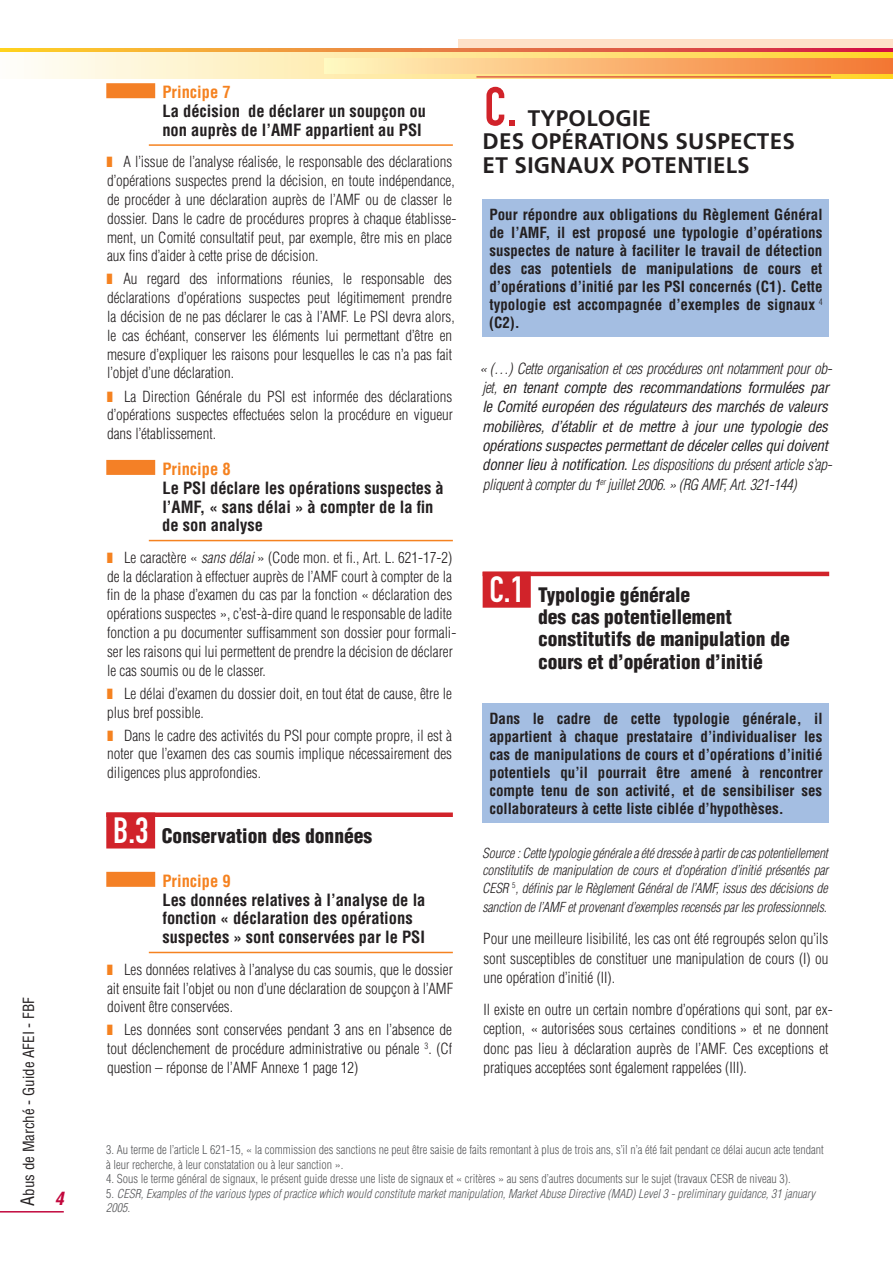
<style>
.page{position:relative;width:893px;height:1263px;background:#fff}
.page>*{position:absolute;margin:0;border:0;box-sizing:border-box;transform-origin:0 0}
.t1{font:54px "DIN Engschrift Alternate";color:#d1232a}
.t2{font:700 22.5px/23.9px "Frutiger";letter-spacing:.01em;color:#231f20}
.t3{font:900 condensed 19.5px/22.4px "Helvetica";color:#231f20}
.t4{font:700 condensed 16.5px/18.8px "Helvetica";color:#231f20}
.t5{font:700 condensed 16.5px "Helvetica";color:#f58220}
.t6{font:300 condensed 15px/18.8px "Helvetica";color:#231f20}
.t7{font:700 condensed 15px/18px "Helvetica";color:#231f20;text-align:justify}
.t8{font:italic condensed 15px/19.4px "Helvetica";letter-spacing:-.02em;color:#231f20}
.t9{font:condensed 15px "Helvetica";color:#231f20}
.t10{font:italic 300 condensed 13.5px/17.5px "Helvetica";letter-spacing:-.01em;color:#231f20;text-align:justify}
.t11{font:300 condensed 12px/14.4px "Helvetica";color:#57585a}
.t12{font:italic 300 condensed 12px/14.4px "Helvetica";color:#57585a}
.s1{font-size:18px}
.s2{font-style:italic}
.s3{font-family:"DIN Engschrift";font-weight:400;font-stretch:normal;font-size:36px;color:#fff}
.s4{font-weight:300}
.s5{font-style:normal}
</style>
<div class="page">
<hr style="left:0;top:1211px;width:64px;height:1px;background:#c2083d">
<svg style="left:458px;top:40px;width:435px;height:12px;background:#f7c2ad"></svg>
<svg style="left:31px;top:52px;width:862px;height:27px;background:#fde8a8"></svg>
<svg style="left:0;top:49px;width:893px;height:2px;background:#e7793e"></svg>
<hr style="left:476px;top:77px;width:355px;height:1px;background:#d1232a">
<div style="left:324px;top:58px;width:569px;height:16px;background:linear-gradient(to right,#fff7bc,#f4752e)"></div>
<div style="left:106px;top:83px;width:49px;height:15px;background:#f48026"></div>
<hr style="left:149px;top:144px;width:304px;height:2px;background:#f58220">
<div style="left:106px;top:460px;width:49px;height:15px;background:#f48026"></div>
<hr style="left:149px;top:540px;width:304px;height:1px;background:#f58220">
<div style="left:106px;top:812px;width:49px;height:36px;background:#d1232a"></div>
<div style="left:106px;top:812px;width:347px;height:5px;background:#d1232a"></div>
<div style="left:106px;top:872px;width:49px;height:15px;background:#f48026"></div>
<hr style="left:149px;top:952px;width:304px;height:1px;background:#f58220">
<div style="left:483px;top:572px;width:48px;height:36px;background:#d1232a"></div>
<hr style="left:483px;top:572px;width:346px;height:4px;background:#d1232a">
<div style="left:483px;top:200px;width:346px;height:137px;background:#a4bee2"></div>
<div style="left:483px;top:704px;width:346px;height:119px;background:#a4bee2"></div>
<p class="t9" style="left:19px;top:1205px;width:210px;rotate:-90deg"><span class="s1">A</span>bus de Marché - Guide AFEI - FBF</p>
<p class="t5" style="left:162px;top:82px;width:70px">Principe 7</p>
<p class="t4" style="left:162px;top:102px;width:265px">La décision de déclarer un soupçon ou non auprès de l’AMF appartient au PSI</p>
<p class="t6" style="left:107px;top:152px;width:351px;text-indent:16px">A l’issue de l’analyse réalisée, le responsable des déclarations d’opérations suspectes prend la décision, en toute indépendance, de procéder à une déclaration auprès de l’AMF ou de classer le dossier. Dans le cadre de procédures propres à chaque établisse&shy;ment, un Comité consultatif peut, par exemple, être mis en place aux fins d’aider à cette prise de décision.</p>
<p class="t6" style="left:107px;top:270px;width:349px;text-indent:16px">Au regard des informations réunies, le responsable des déclarations d’opérations suspectes peut légitimement prendre la décision de ne pas déclarer le cas à l’AMF. Le PSI devra alors, le cas échéant, conserver les éléments lui permettant d’être en mesure d’expliquer les raisons pour lesquelles le cas n’a pas fait l’objet d’une déclaration.</p>
<p class="t6" style="left:107px;top:387px;width:347px;text-align:justify;text-indent:17px">La Direction Générale du PSI est informée des déclarations d’opérations suspectes effectuées selon la procédure en vigueur dans l’établissement.</p>
<p class="t5" style="left:162px;top:459px;width:70px">Principe 8</p>
<p class="t4" style="left:162px;top:478px;width:283px">Le PSI déclare les opérations suspectes à l’AMF, « sans délai » à compter de la fin de son analyse</p>
<p class="t6" style="left:107px;top:548px;width:351px;text-indent:17px">Le caractère « <span class="s2">sans délai</span> » (Code mon. et fi., Art. L. 621-17-2) de la déclaration à effectuer auprès de l’AMF court à compter de la fin de la phase d’examen du cas par la fonction « déclaration des opérations suspectes », c’est-à-dire quand le responsable de ladite fonction a pu documenter suffisamment son dossier pour formali&shy;ser les raisons qui lui permettent de prendre la décision de déclarer le cas soumis ou de le classer.</p>
<p class="t6" style="left:107px;top:684px;width:346px;text-indent:17px">Le délai d’examen du dossier doit, en tout état de cause, être le plus bref possible.</p>
<p class="t6" style="left:107px;top:726px;width:347px;text-align:justify;text-indent:17px">Dans le cadre des activités du PSI pour compte propre, il est à noter que l’examen des cas soumis implique nécessairement des diligences plus approfondies.</p>
<h3 class="t3" style="left:113px;top:824px;width:261px"><span class="s3">B.3</span> Conservation des données</h3>
<p class="t5" style="left:162px;top:870px;width:70px">Principe 9</p>
<p class="t4" style="left:162px;top:890px;width:265px">Les données relatives à l’analyse de la fonction « déclaration des opérations suspectes » sont conservées par le PSI</p>
<p class="t6" style="left:107px;top:960px;width:348px;text-align:justify;text-indent:17px">Les données relatives à l’analyse du cas soumis, que le dossier ait ensuite fait l’objet ou non d’une déclaration de soupçon à l’AMF doivent être conservées.</p>
<p class="t6" style="left:107px;top:1020px;width:347px;text-align:justify;text-indent:17px">Les données sont conservées pendant 3 ans en l’absence de tout déclenchement de procédure administrative ou pénale <sup>3</sup>. (Cf question – réponse de l’AMF Annexe 1 page 12)</p>
<h1 class="t1" style="left:484px;top:75px;width:34px">C.</h1>
<h2 class="t2" style="left:528px;top:106px;width:125px">TYPOLOGIE</h2>
<h2 class="t2" style="left:483px;top:130px;width:14px">DES</h2>
<h2 class="t2" style="left:531px;top:130px;width:58px">OPÉRATIONS</h2>
<h2 class="t2" style="left:483px;top:130px;width:269px;text-indent:193px">SUSPECTES<br>ET SIGNAUX POTENTIELS</h2>
<p class="t7" style="left:489px;top:206px;width:335px">Pour répondre aux obligations du Règlement Général de l’AMF, il est proposé une typologie d’opérations suspectes de nature à faciliter le travail de détection des cas potentiels de manipulations de cours et d’opérations d’initié par les PSI concernés (C1). Cette typologie est accompagnée d’exemples de signaux <sup>4 </sup>(C2).</p>
<p class="t8" style="left:480px;top:358px;width:354px"><span class="s4">« (…) Cette organisation et ces procédures ont notamment pour ob&shy;jet,</span> en tenant compte des recommandations formulées par le Comité européen des régulateurs des marchés de valeurs mobilières, d’établir et de mettre à jour une typologie des opérations suspectes permettant de déceler celles qui doivent donner lieu à notification. <span class="s4">Les dispositions du présent article s’ap&shy;pliquent à compter du 1</span><sup>er</sup> <span class="s4">juillet 2006. » (RG AMF, Art. 321-144)</span></p>
<h3 class="t3" style="left:538px;top:583px;width:253px;text-indent:-49px"><span class="s3">C.1</span> Typologie générale<br>des cas potentiellement constitutifs de manipulation de cours et d’opération d’initié</h3>
<p class="t7" style="left:489px;top:710px;width:335px">Dans le cadre de cette typologie générale, il appartient à chaque prestataire d’individualiser les cas de manipulations de cours et d’opérations d’initié potentiels qu’il pourrait être amené à rencontrer compte tenu de son activité, et de sensibiliser ses collaborateurs à cette liste ciblée d’hypothèses.</p>
<p class="t10" style="left:482px;top:844px;width:348px">Source : Cette typologie générale a été dressée à partir de cas potentiellement constitutifs de manipulation de cours et d’opération d’initié présentés par CESR <sup>5</sup>, définis par le Règlement Général de l’AMF, issus des décisions de</p>
<p class="t10" style="left:482px;top:898px;width:346px">sanction de l’AMF et provenant d’exemples recensés par les professionnels.</p>
<p class="t6" style="left:483px;top:929px;width:347px;line-height:19.4px;text-align:justify">Pour une meilleure lisibilité, les cas ont été regroupés selon qu’ils sont susceptibles de constituer une manipulation de cours (I) ou une opération d’initié (II).</p>
<p class="t6" style="left:483px;top:1000px;width:351px;line-height:19.4px">Il existe en outre un certain nombre d’opérations qui sont, par ex&shy;ception, « autorisées sous certaines conditions » et ne donnent donc pas lieu à déclaration auprès de l’AMF. Ces exceptions et pratiques acceptées sont également rappelées (III).</p>
<p class="t11" style="left:106px;top:1143px;width:719px">3. Au terme de l’article L 621-15, « la commission des sanctions ne peut être saisie de faits remontant à plus de trois ans, s’il n’a été fait pendant ce délai aucun acte tendant à leur recherche, à leur constatation ou à leur sanction ».</p>
<p class="t11" style="left:106px;top:1171px;width:686px">4. Sous le terme général de signaux, le présent guide dresse une liste de signaux et « critères » au sens d’autres documents sur le sujet (travaux CESR de niveau 3).</p>
<p class="t12" style="left:106px;top:1186px;width:710px"><span class="s5">5.</span> CESR, Examples of the various types of practice which would constitute market manipulation, Market Abuse Directive (MAD) Level 3 - preliminary guidance, 31 january<br>2005.</p>
</div>
